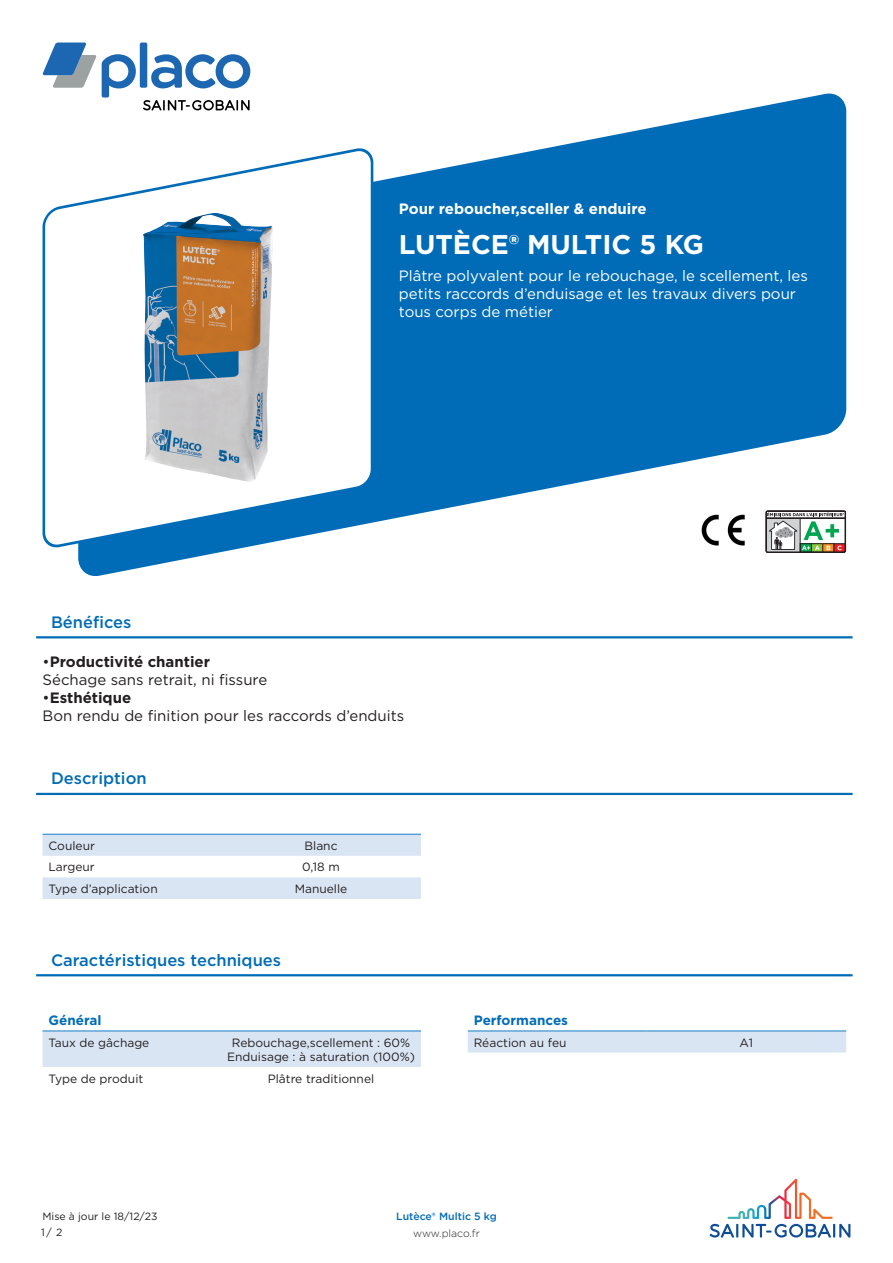
<style>
.page{position:relative;width:893px;height:1263px;background:#fff}
.page>*{position:absolute;margin:0;border:0;box-sizing:border-box;transform-origin:0 0}
.product_name{font:700 27px "Gotham";color:#fff}
.t1{font:500 16.5px "Gotham";color:#006cb7}
.product_description{font:15px/18px "Gotham";color:#fff}
.Benefices{font:15px/18px "Gotham";color:#231f20}
.GFR-Main_earning_tex{font:700 15px "Gotham";color:#fff}
.attribute_group{font:700 13.5px "Gotham";color:#006cb7}
.column_2{font:12px/14.4px "Gotham";color:#231f20;text-align:center}
.column_1{font:12px "Gotham";color:#231f20}
.t2{font:10.5px/16.6px "Gotham";color:#231f20}
.Product_Name_Master{font:500 10.5px "Gotham";color:#006cb7}
.t3{font:300 10.5px "Gotham";color:#231f20}
.s1{font-weight:700}
</style>
<div class="page">
<div style="left:140px;top:43px;width:7px;height:45px;background:#1d66b2;border-radius:2px"></div>
<svg style="left:42px;top:43px;width:94px;height:47px"></svg>
<svg style="left:151px;top:54px;width:99px;height:34px"></svg>
<svg style="left:710px;top:1179px;width:140px;height:58px"></svg>
<svg style="left:78px;top:90px;width:768px;height:486px;fill:#006cb7"></svg>
<svg style="left:42px;top:144px;width:333px;height:408px"></svg>
<img style="left:143px;top:213px;width:130px;height:270px">
<hr style="left:36px;top:636px;width:817px;height:2px;background:#006cb7">
<hr style="left:36px;top:793px;width:817px;height:2px;background:#006cb7">
<svg style="left:43px;top:835px;width:378px;height:64px"></svg>
<hr style="left:43px;top:834px;width:178px;height:1px;background:#167ec2">
<hr style="left:221px;top:834px;width:200px;height:1px;background:#167ec2">
<hr style="left:36px;top:974px;width:817px;height:2px;background:#006cb7">
<div style="left:43px;top:1031px;width:378px;height:36px;background:#dae5f4"></div>
<hr style="left:43px;top:1030px;width:178px;height:1px;background:#167ec2">
<hr style="left:221px;top:1030px;width:200px;height:1px;background:#167ec2">
<div style="left:468px;top:1031px;width:378px;height:21px;background:#dae5f4"></div>
<hr style="left:468px;top:1030px;width:178px;height:1px;background:#167ec2">
<hr style="left:646px;top:1030px;width:200px;height:1px;background:#167ec2">
<img style="left:696px;top:510px;width:61px;height:43px">
<svg style="left:766px;top:511px;width:80px;height:42px"></svg>
<p class="GFR-Main_earning_tex" style="left:399px;top:198px;width:249px">Pour reboucher,sceller &amp; enduire</p>
<p class="product_name" style="left:399px;top:227px;width:307px">LUTÈCE® MULTIC 5 KG</p>
<p class="product_description" style="left:399px;top:266px;width:411px">Plâtre polyvalent pour le rebouchage, le scellement, les petits raccords d’enduisage et les travaux divers pour tous corps de métier</p>
<p class="t1" style="left:51px;top:611px;width:82px">Bénéfices</p>
<p class="Benefices" style="left:43px;top:652px;width:226px">•<span class="s1">Productivité chantier<br></span>Séchage sans retrait, ni fissure</p>
<p class="Benefices" style="left:43px;top:688px;width:363px">•<span class="s1">Esthétique<br></span>Bon rendu de finition pour les raccords d’enduits</p>
<p class="t1" style="left:51px;top:768px;width:97px">Description</p>
<p class="column_1" style="left:49px;top:838px;width:48px">Couleur</p>
<p class="column_2" style="left:305px;top:838px;width:35px">Blanc</p>
<p class="column_1" style="left:49px;top:859px;width:48px">Largeur</p>
<p class="column_2" style="left:302px;top:860px;width:39px">0,18 m</p>
<p class="column_1" style="left:49px;top:881px;width:111px">Type d’application</p>
<p class="column_2" style="left:295px;top:881px;width:54px">Manuelle</p>
<p class="t1" style="left:51px;top:949px;width:232px">Caractéristiques techniques</p>
<p class="attribute_group" style="left:49px;top:1011px;width:54px">Général</p>
<p class="column_1" style="left:49px;top:1034px;width:102px">Taux de gâchage</p>
<p class="column_2" style="left:227px;top:1035px;width:189px">Rebouchage,scellement : 60%<br>Enduisage : à saturation (100%)</p>
<p class="column_1" style="left:49px;top:1070px;width:96px">Type de produit</p>
<p class="column_2" style="left:268px;top:1071px;width:108px">Plâtre traditionnel</p>
<p class="attribute_group" style="left:474px;top:1011px;width:96px">Performances</p>
<p class="column_1" style="left:474px;top:1034px;width:94px">Réaction au feu</p>
<p class="column_2" style="left:739px;top:1035px;width:15px">A1</p>
<p class="t2" style="left:41px;top:1207px;width:118px">Mise à jour le 18/12/23<br>1/ 2</p>
<p class="Product_Name_Master" style="left:396px;top:1209px;width:102px">Lutèce® Multic 5 kg</p>
<p class="t3" style="left:413px;top:1227px;width:68px">www.placo.fr</p>
</div>
